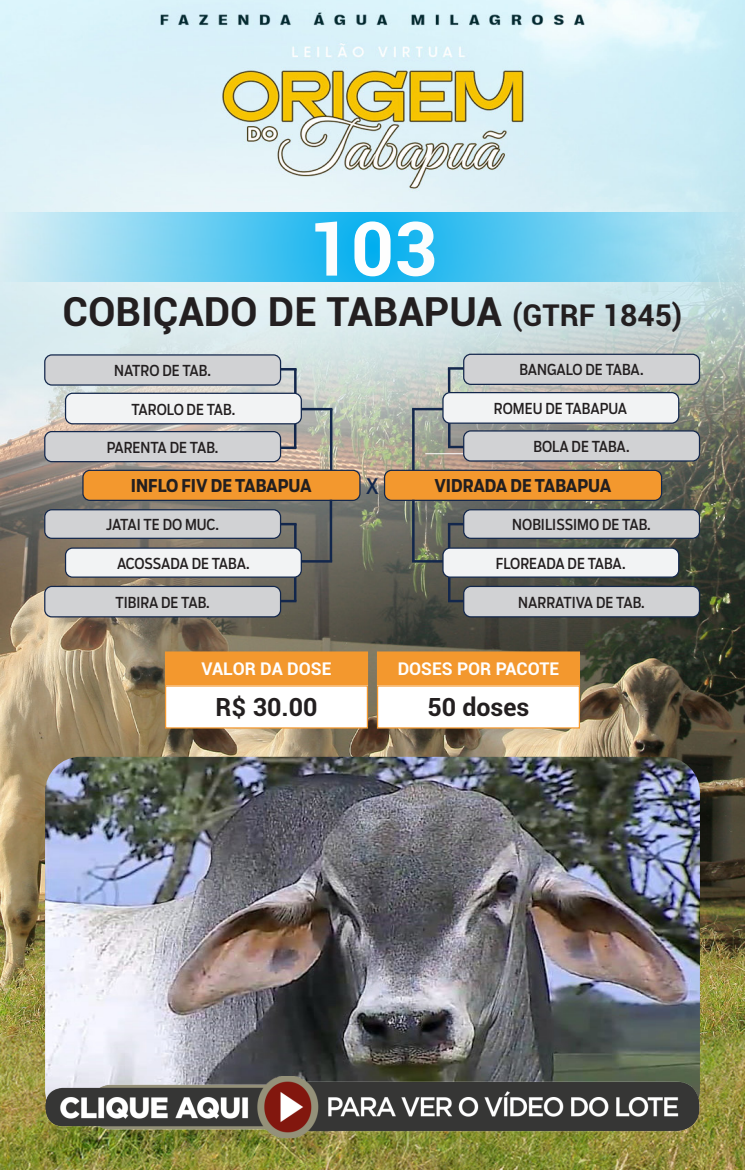
<style>
.page{position:relative;width:745px;height:1170px;background:#fff}
.page>*{position:absolute;margin:0;border:0;box-sizing:border-box;transform-origin:0 0}
.t1{font:700 75px "Roboto";color:#fff}
.t2{font:700 40px "Roboto";color:#231f20}
.t3{font:700 25px "Roboto";color:#231f20}
.t4{font:21.25px "Boomer Cond";color:#13274c}
.t5{font:700 17.5px "Boomer Cond";color:#231f20}
.t6{font:700 17.5px "Roboto";color:#fff}
.t7{font:15px "Boomer Cond";color:#231f20}
.s1{font-size:30px}
</style>
<div class="page">
<img style="left:0;top:0;width:744px;height:1169px">
<img style="left:45px;top:756px;width:654px;height:368px">
<img style="left:45px;top:1075px;width:654px;height:63px;border-radius:31px">
<div style="left:165px;top:652px;width:202px;height:33px;background:#f3982e"></div>
<div style="left:165px;top:651px;width:203px;height:35px;border:1px solid #f3982e"></div>
<div style="left:165px;top:686px;width:202px;height:42px;background:#fff"></div>
<div style="left:377px;top:652px;width:202px;height:33px;background:#f3982e"></div>
<div style="left:376px;top:651px;width:203px;height:35px;border:1px solid #f3982e"></div>
<div style="left:377px;top:686px;width:202px;height:42px;background:#fff"></div>
<hr style="left:412px;top:409px;width:2px;height:62px;background:#13274c">
<hr style="left:412px;top:408px;width:30px;height:2px;background:#13274c">
<hr style="left:330px;top:409px;width:2px;height:62px;background:#13274c">
<hr style="left:301px;top:408px;width:31px;height:2px;background:#13274c">
<hr style="left:294px;top:524px;width:2px;height:24px;background:#13274c">
<svg style="left:281px;top:523px;width:15px;height:2px"></svg>
<hr style="left:294px;top:577px;width:2px;height:24px;background:#13274c">
<hr style="left:280px;top:599px;width:16px;height:3px;background:#13274c">
<hr style="left:447px;top:524px;width:3px;height:24px;background:#13274c">
<svg style="left:447px;top:523px;width:16px;height:2px"></svg>
<hr style="left:447px;top:577px;width:3px;height:24px;background:#13274c">
<hr style="left:447px;top:599px;width:16px;height:3px;background:#13274c">
<hr style="left:447px;top:368px;width:3px;height:24px;background:#13274c">
<svg style="left:447px;top:367px;width:16px;height:2px"></svg>
<hr style="left:447px;top:423px;width:3px;height:24px;background:#13274c">
<svg style="left:447px;top:446px;width:16px;height:2px"></svg>
<hr style="left:294px;top:424px;width:2px;height:24px;background:#13274c">
<hr style="left:280px;top:446px;width:16px;height:3px;background:#13274c">
<hr style="left:294px;top:369px;width:2px;height:24px;background:#13274c">
<svg style="left:281px;top:368px;width:15px;height:2px"></svg>
<hr style="left:425px;top:453px;width:235px;height:1px;background:#fff">
<div style="left:463px;top:431px;width:236px;height:30px;background:#d1d2d4;border-radius:7px"></div>
<div style="left:463px;top:430px;width:236px;height:31px;border:1px solid #13274c;border-radius:7px"></div>
<div style="left:45px;top:431px;width:235px;height:30px;background:#d1d2d4;border-radius:7px"></div>
<div style="left:44px;top:431px;width:237px;height:31px;border:1px solid #13274c;border-radius:7px"></div>
<div style="left:45px;top:586px;width:235px;height:31px;background:#d1d2d4;border-radius:7px"></div>
<div style="left:44px;top:585px;width:237px;height:32px;border:1px solid #13274c;border-radius:7px"></div>
<div style="left:463px;top:586px;width:236px;height:31px;background:#d1d2d4;border-radius:7px"></div>
<div style="left:463px;top:585px;width:236px;height:32px;border:1px solid #13274c;border-radius:7px"></div>
<div style="left:442px;top:392px;width:236px;height:31px;background:#f2f3f4;border-radius:7px"></div>
<div style="left:442px;top:392px;width:237px;height:32px;border:1px solid #13274c;border-radius:7px"></div>
<div style="left:65px;top:393px;width:236px;height:31px;background:#f2f3f4;border-radius:7px"></div>
<div style="left:65px;top:392px;width:237px;height:32px;border:1px solid #13274c;border-radius:7px"></div>
<div style="left:65px;top:548px;width:236px;height:29px;background:#f2f3f4;border-radius:7px"></div>
<div style="left:65px;top:547px;width:237px;height:30px;border:1px solid #13274c;border-radius:7px"></div>
<div style="left:442px;top:548px;width:236px;height:29px;background:#f2f3f4;border-radius:7px"></div>
<div style="left:442px;top:547px;width:237px;height:30px;border:1px solid #13274c;border-radius:7px"></div>
<div style="left:463px;top:354px;width:236px;height:30px;background:#d1d2d4;border-radius:7px"></div>
<div style="left:463px;top:353px;width:236px;height:32px;border:1px solid #13274c;border-radius:7px"></div>
<div style="left:45px;top:355px;width:235px;height:30px;background:#d1d2d4;border-radius:7px"></div>
<div style="left:44px;top:354px;width:237px;height:31px;border:1px solid #13274c;border-radius:7px"></div>
<div style="left:45px;top:509px;width:235px;height:29px;background:#d1d2d4;border-radius:7px"></div>
<div style="left:44px;top:509px;width:237px;height:30px;border:1px solid #13274c;border-radius:7px"></div>
<div style="left:463px;top:509px;width:236px;height:29px;background:#d1d2d4;border-radius:7px"></div>
<div style="left:463px;top:509px;width:236px;height:30px;border:1px solid #13274c;border-radius:7px"></div>
<div style="left:83px;top:470px;width:277px;height:30px;background:#f3982e;border-radius:7px"></div>
<div style="left:82px;top:469px;width:278px;height:32px;border:1px solid #13274c;border-radius:7px"></div>
<div style="left:384px;top:470px;width:277px;height:30px;background:#f3982e;border-radius:7px"></div>
<div style="left:383px;top:469px;width:278px;height:32px;border:1px solid #13274c;border-radius:7px"></div>
<hr style="left:329px;top:499px;width:3px;height:62px;background:#13274c">
<hr style="left:301px;top:560px;width:31px;height:2px;background:#13274c">
<hr style="left:412px;top:499px;width:2px;height:62px;background:#13274c">
<hr style="left:412px;top:560px;width:30px;height:2px;background:#13274c">
<svg style="left:0;top:213px;width:744px;height:69px;background:#6dcef0"></svg>
<h1 class="t1" style="left:308px;top:196px;width:131px">103</h1>
<p class="t2" style="left:63px;top:284px;width:621px">COBIÇADO DE TABAPUA <span class="s1">(GTRF 1845)</span></p>
<p class="t7" style="left:114px;top:361px;width:98px">NATRO DE TAB.</p>
<p class="t7" style="left:519px;top:361px;width:126px">BANGALO DE TABA.</p>
<p class="t7" style="left:131px;top:400px;width:105px">TAROLO DE TAB.</p>
<p class="t7" style="left:493px;top:399px;width:135px">ROMEU DE TABAPUA</p>
<p class="t7" style="left:107px;top:438px;width:113px">PARENTA DE TAB.</p>
<p class="t7" style="left:533px;top:437px;width:98px">BOLA DE TABA.</p>
<p class="t5" style="left:131px;top:475px;width:182px">INFLO FIV DE TABAPUA</p>
<p class="t4" style="left:365px;top:473px;width:15px">X</p>
<p class="t5" style="left:434px;top:475px;width:178px">VIDRADA DE TABAPUA</p>
<p class="t7" style="left:106px;top:515px;width:114px">JATAI TE DO MUC.</p>
<p class="t7" style="left:512px;top:515px;width:140px">NOBILISSIMO DE TAB.</p>
<p class="t7" style="left:117px;top:554px;width:134px">ACOSSADA DE TABA.</p>
<p class="t7" style="left:495px;top:554px;width:131px">FLOREADA DE TABA.</p>
<p class="t7" style="left:115px;top:593px;width:96px">TIBIRA DE TAB.</p>
<p class="t7" style="left:518px;top:593px;width:128px">NARRATIVA DE TAB.</p>
<p class="t6" style="left:201px;top:656px;width:131px">VALOR DA DOSE</p>
<p class="t3" style="left:215px;top:689px;width:103px">R$ 30.00</p>
<p class="t6" style="left:397px;top:656px;width:163px">DOSES POR PACOTE</p>
<p class="t3" style="left:427px;top:689px;width:103px">50 doses</p>
</div>
